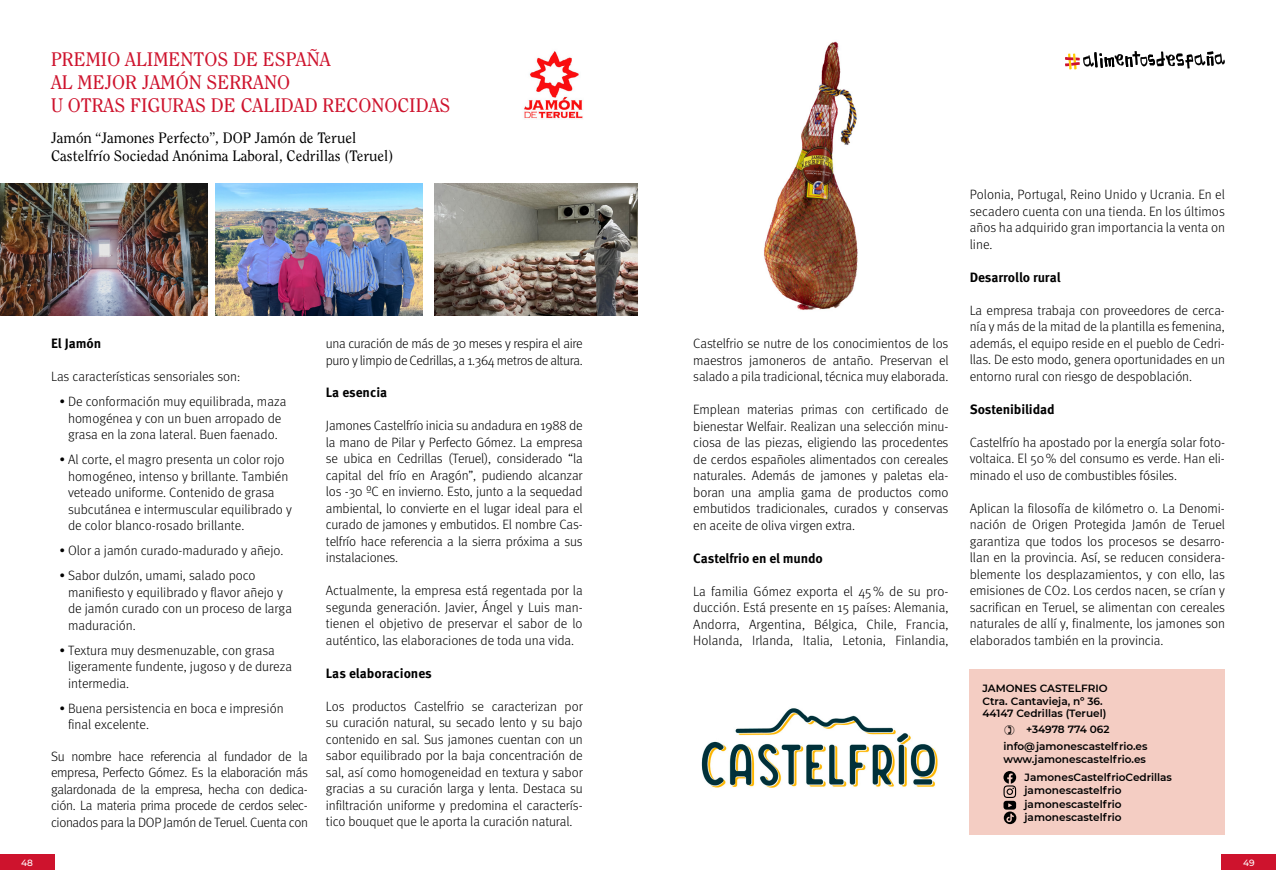
<style>
.page{position:relative;width:1276px;height:893px;background:#fff}
.page>*{position:absolute;margin:0;border:0;box-sizing:border-box;transform-origin:0 0}
.t1{font:19.5px/23.4px "Clearface";color:#ce132d}
.t2{font:15px/18px "Clearface";color:#000}
.t3{font:300 13.5px/16.5px "FF Meta Pro";letter-spacing:-.005em;color:#000;text-align:justify}
.t4{font:300 13.5px/16.5px "FF Meta Pro";letter-spacing:-.025em;color:#000}
.t5{font:700 13.5px "FF Meta Pro";letter-spacing:-.005em;color:#000}
.t6{font:600 10.5px/12.6px "Montserrat";color:#000}
.t7{font:500 9px "Montserrat";color:#fff}
</style>
<div class="page">
<div style="left:1222px;top:854px;width:54px;height:15px;background:#ce132d"></div>
<div style="left:0;top:854px;width:54px;height:15px;background:#ce132d"></div>
<svg style="left:1065px;top:51px;width:160px;height:18px"></svg>
<img style="left:215px;top:183px;width:207px;height:133px">
<img style="left:0;top:183px;width:207px;height:133px">
<img style="left:435px;top:183px;width:203px;height:133px">
<div style="left:969px;top:669px;width:256px;height:165px;background:#f4cdc3"></div>
<svg style="left:1003px;top:771px;width:13px;height:53px"></svg>
<img style="left:701px;top:708px;width:237px;height:80px">
<img style="left:764px;top:41px;width:94px;height:269px">
<img style="left:524px;top:51px;width:59px;height:68px">
<h1 class="t1" style="left:51px;top:47px;width:401px">PREMIO ALIMENTOS DE ESPAÑA<br>AL MEJOR JAMÓN SERRANO<br>U OTRAS FIGURAS DE CALIDAD RECONOCIDAS</h1>
<p class="t2" style="left:51px;top:129px;width:344px">Jamón “Jamones Perfecto”, DOP Jamón de Teruel<br>Castelfrío Sociedad Anónima Laboral, Cedrillas (Teruel)</p>
<p class="t5" style="left:51px;top:333px;width:52px">El Jamón</p>
<p class="t3" style="left:51px;top:367px;width:191px">Las características sensoriales son:</p>
<p class="t3" style="left:60px;top:392px;width:228px;text-align:center">• De conformación muy equilibrada, maza homogénea y con un buen arropado de grasa en la zona lateral. Buen faenado.</p>
<p class="t3" style="left:68px;top:450px;width:225px;text-align:left;text-indent:-9px">• Al corte, el magro presenta un color rojo homogéneo, intenso y brillante. También veteado uniforme. Contenido de grasa subcutánea e intermuscular equilibrado y de color blanco-rosado brillante.</p>
<p class="t3" style="left:60px;top:541px;width:225px">• Olor a jamón curado-madurado y añejo.</p>
<p class="t3" style="left:68px;top:566px;width:225px;text-align:left;text-indent:-9px">• Sabor dulzón, umami, salado poco manifiesto y equilibrado y flavor añejo y de jamón curado con un proceso de larga maduración.</p>
<p class="t3" style="left:68px;top:641px;width:226px;text-align:left;text-indent:-9px">• Textura muy desmenuzable, con grasa ligeramente fundente, jugoso y de dureza intermedia.</p>
<p class="t3" style="left:68px;top:699px;width:217px;text-indent:-9px">• Buena persistencia en boca e impresión final excelente.</p>
<p class="t3" style="left:51px;top:747px;width:258px">Su nombre hace referencia al fundador de la empresa, Perfecto Gómez. Es la elaboración más galardonada de la empresa, hecha con dedica&shy;ción. La materia prima procede de cerdos selec&shy;cionados para la DOP Jamón de Teruel. Cuenta con</p>
<p class="t4" style="left:326px;top:334px;width:258px">una curación de más de 30 meses y respira el aire puro y limpio de Cedrillas, a 1.364 metros de altura.</p>
<p class="t5" style="left:326px;top:382px;width:63px">La esencia</p>
<p class="t3" style="left:326px;top:417px;width:258px">Jamones Castelfrío inicia su andadura en 1988 de la mano de Pilar y Perfecto Gómez. La empresa se ubica en Cedrillas (Teruel), considerado “la capital del frío en Aragón”, pudiendo alcanzar los -30 ºC en invierno. Esto, junto a la sequedad ambiental, lo convierte en el lugar ideal para el curado de jamones y embutidos. El nombre Cas&shy;telfrío hace referencia a la sierra próxima a sus instalaciones.</p>
<p class="t3" style="left:326px;top:582px;width:258px">Actualmente, la empresa está regentada por la segunda generación. Javier, Ángel y Luis man&shy;tienen el objetivo de preservar el sabor de lo auténtico, las elaboraciones de toda una vida.</p>
<p class="t5" style="left:326px;top:663px;width:107px">Las elaboraciones</p>
<p class="t3" style="left:326px;top:697px;width:258px">Los productos Castelfrio se caracterizan por su curación natural, su secado lento y su bajo contenido en sal. Sus jamones cuentan con un sabor equilibrado por la baja concentración de sal, así como homogeneidad en textura y sabor gracias a su curación larga y lenta. Destaca su infiltración uniforme y predomina el caracterís&shy;tico bouquet que le aporta la curación natural.</p>
<p class="t3" style="left:693px;top:334px;width:257px">Castelfrio se nutre de los conocimientos de los maestros jamoneros de antaño. Preservan el salado a pila tradicional, técnica muy elaborada.</p>
<p class="t3" style="left:693px;top:400px;width:257px">Emplean materias primas con certificado de bienestar Welfair. Realizan una selección minu&shy;ciosa de las piezas, eligiendo las procedentes de cerdos españoles alimentados con cereales naturales. Además de jamones y paletas ela&shy;boran una amplia gama de productos como embutidos tradicionales, curados y conservas en aceite de oliva virgen extra.</p>
<p class="t5" style="left:693px;top:547px;width:131px">Castelfrio en el mundo</p>
<p class="t3" style="left:693px;top:582px;width:257px">La familia Gómez exporta el 45% de su pro&shy;ducción. Está presente en 15 países: Alemania, Andorra, Argentina, Bélgica, Chile, Francia, Holanda, Irlanda, Italia, Letonia, Finlandia,</p>
<p class="t3" style="left:969px;top:186px;width:257px">Polonia, Portugal, Reino Unido y Ucrania. En el secadero cuenta con una tienda. En los últimos años ha adquirido gran importancia la venta on line.</p>
<p class="t5" style="left:969px;top:267px;width:92px">Desarrollo rural</p>
<p class="t3" style="left:969px;top:301px;width:257px">La empresa trabaja con proveedores de cerca&shy;nía y más de la mitad de la plantilla es femenina, además, el equipo reside en el pueblo de Cedri&shy;llas. De esto modo, genera oportunidades en un entorno rural con riesgo de despoblación.</p>
<p class="t5" style="left:969px;top:399px;width:86px">Sostenibilidad</p>
<p class="t3" style="left:969px;top:433px;width:257px">Castelfrío ha apostado por la energía solar foto&shy;voltaica. El 50% del consumo es verde. Han eli&shy;minado el uso de combustibles fósiles.</p>
<p class="t3" style="left:969px;top:499px;width:257px">Aplican la filosofía de kilómetro 0. La Denomi&shy;nación de Origen Protegida Jamón de Teruel garantiza que todos los procesos se desarro&shy;llan en la provincia. Así, se reducen considera&shy;blemente los desplazamientos, y con ello, las emisiones de CO2. Los cerdos nacen, se crían y sacrifican en Teruel, se alimentan con cereales naturales de allí y, finalmente, los jamones son elaborados también en la provincia.</p>
<p class="t6" style="left:982px;top:681px;width:127px">JAMONES CASTELFRIO<br>Ctra. Cantavieja, nº 36.<br>44147 Cedrillas (Teruel)</p>
<p class="t6" style="left:1003px;top:721px;width:145px;line-height:16.8px;text-indent:23px">+34978 774 062 info@jamonescastelfrio.es</p>
<p class="t6" style="left:1024px;top:750px;width:149px;line-height:17.7px;text-indent:-21px">www.jamonescastelfrio.es<br>JamonesCastelfrioCedrillas</p>
<p class="t6" style="left:1024px;top:783px;width:99px;line-height:13.5px;text-align:justify">jamonescastelfrio jamonescastelfrio jamonescastelfrio</p>
<p class="t7" style="left:21px;top:856px;width:13px">48</p>
<p class="t7" style="left:1243px;top:856px;width:13px">49</p>
</div>
